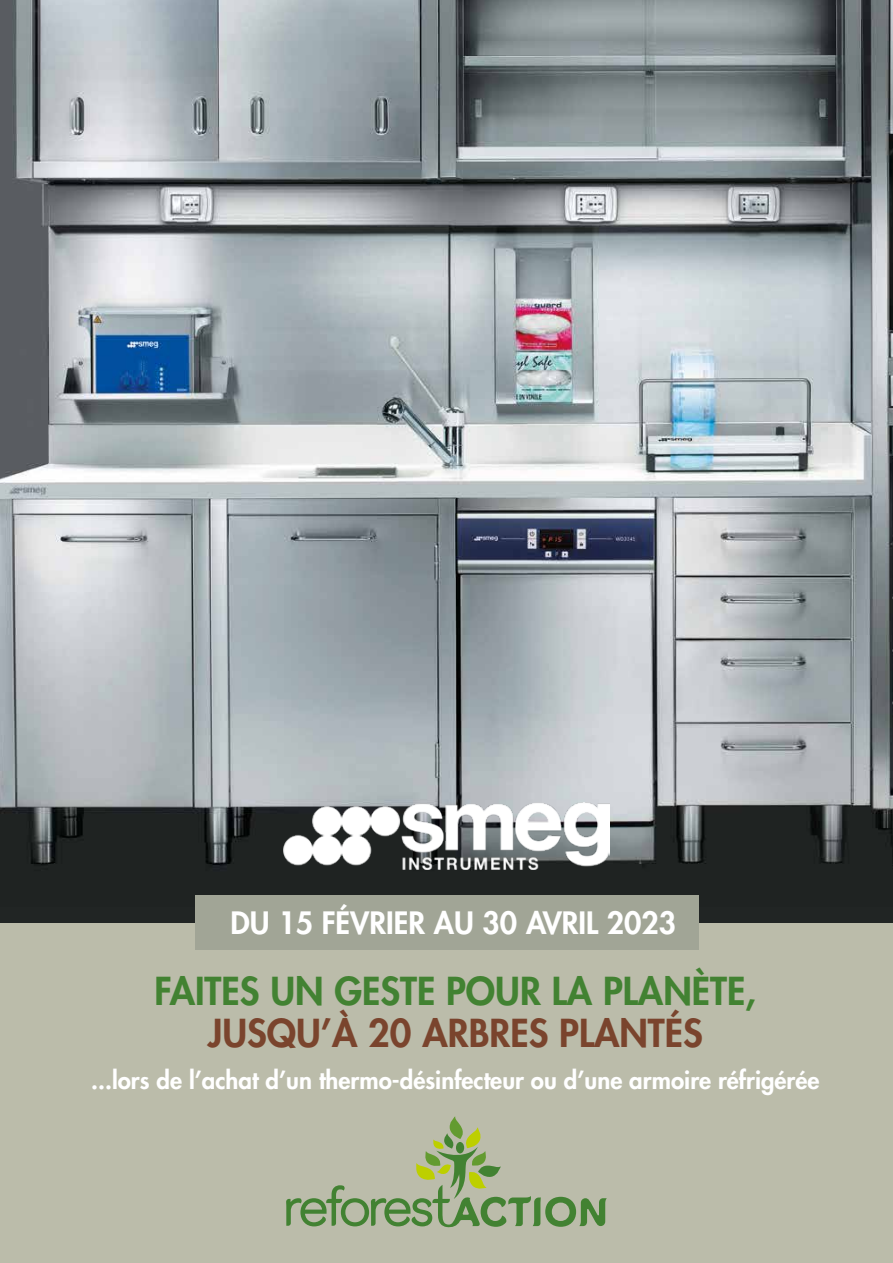
<style>
.page{position:relative;width:893px;height:1263px;background:#fff}
.page>*{position:absolute;margin:0;border:0;box-sizing:border-box;transform-origin:0 0}
.t1{font:800 37.5px "Futura Std";color:#428232}
.t2{font:800 37.5px "Futura Std";color:#7a442d}
.t3{font:800 30px "Futura Std";color:#fff}
.t4{font:800 24px "Futura Std";color:#fff}
</style>
<div class="page">
<div style="left:0;top:923px;width:893px;height:340px;background:#bbbcaa"></div>
<img style="left:0;top:0;width:893px;height:923px">
<img style="left:283px;top:800px;width:326px;height:70px">
<div style="left:195px;top:895px;width:503px;height:55px;background:#a1a596"></div>
<svg style="left:286px;top:1116px;width:321px;height:111px"></svg>
<p class="t3" style="left:231px;top:904px;width:447px">DU 15 FÉVRIER AU 30 AVRIL 2023</p>
<h1 class="t1" style="left:155px;top:967px;width:603px">FAITES UN GESTE POUR LA PLANÈTE,</h1>
<h1 class="t2" style="left:208px;top:1009px;width:497px">JUSQU’À 20 ARBRES PLANTÉS</h1>
<p class="t4" style="left:91px;top:1065px;width:730px">...lors de l’achat d’un thermo-désinfecteur ou d’une armoire réfrigérée</p>
</div>
